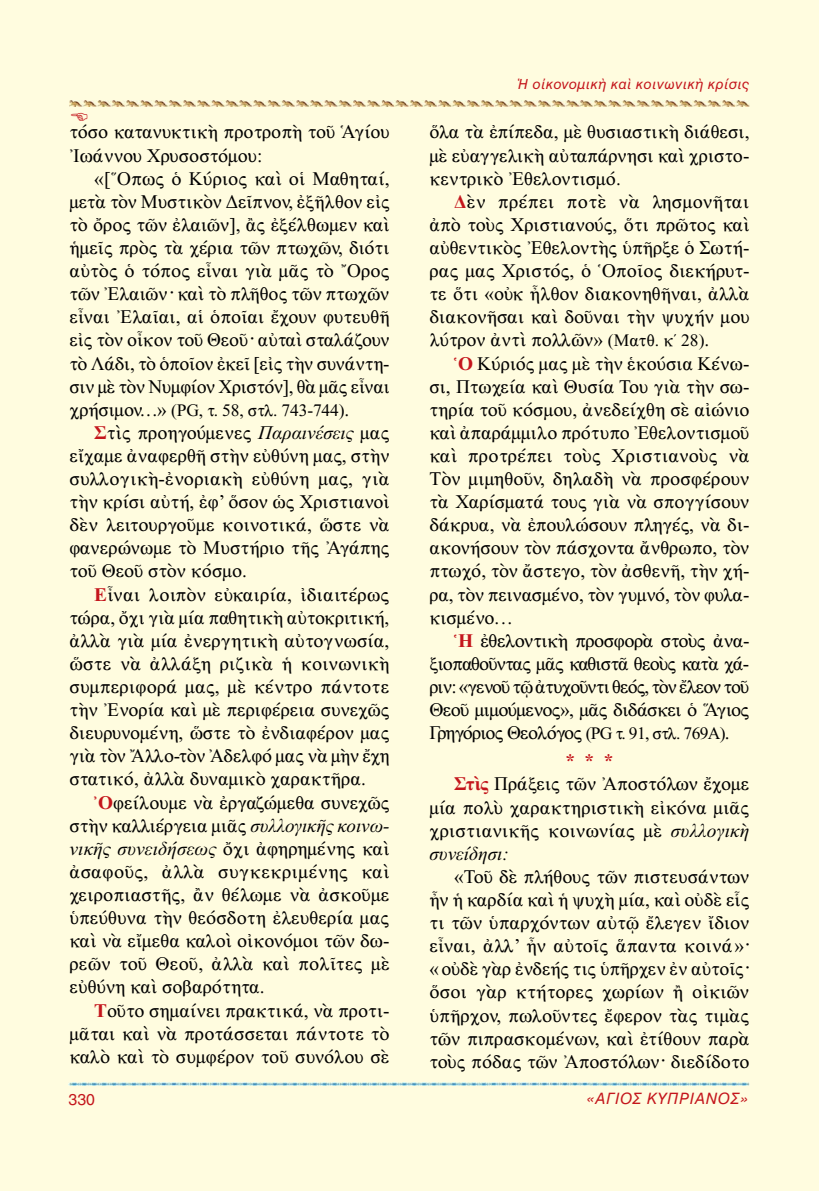
<style>
.page{position:relative;width:819px;height:1191px;background:#fffcdf}
.page>*{position:absolute;margin:0;border:0;box-sizing:border-box;transform-origin:0 0}
.t1{font:19.25px/23.1px "CTOS New Times Roman Test 1";color:#000;text-align:justify}
.t2{font:19.25px "CTOS New Times Italic Test 1";letter-spacing:.005em;color:#000}
.t3{font:19.25px "CTOS New Times Bold Test 1";color:#c4161c}
.t4{font:17.5px "CTOS New Times Roman Test 1";letter-spacing:-.01em;color:#000}
.t5{font:15.75px "CTOS Helvetica Oblique Test 1";color:#c4161c}
.t6{font:15.75px "CTOS Helvetica Regular Test 1";color:#c4161c}
.t7{font:14px "CTOS Helvetica Oblique Test 1";color:#c4161c}
.s1{font-size:19.25px}
.s2{font-family:"CTOS New Times Bold Test 1";color:#c4161c}
.s3{font-family:"CTOS New Times Italic Test 1"}
.s4{font-family:"CTOS New Times Roman Test 1"}
.s5{font-size:17.5px}
</style>
<div class="page">
<img style="left:69px;top:1082px;width:680px;height:3px">
<img style="left:69px;top:100px;width:680px;height:6px">
<svg style="left:71px;top:113px;width:16px;height:8px"></svg>
<p class="t1" style="left:69px;top:120px;width:321px">τόσο κατανυκτικὴ προτροπὴ τοῦ Ἁγίου<br>Ἰωάννου Χρυσοστόµου:</p>
<p class="t1" style="left:69px;top:167px;width:322px;text-indent:25px">«[Ὅπως ὁ Κύριος καὶ οἱ Μαθηταί, µετὰ τὸν Μυστικὸν Δεῖπνον, ἐξῆλθον εἰς τὸ ὄρος τῶν ἐλαιῶν], ἂς ἐξέλθωµεν καὶ ἡµεῖς πρὸς τὰ χέρια τῶν πτωχῶν, διότι αὐτὸς ὁ τόπος εἶναι γιὰ µᾶς τὸ Ὄρος τῶν Ἐλαιῶν· καὶ τὸ πλῆθος τῶν πτωχῶν εἶναι Ἐλαῖαι, αἱ ὁποῖαι ἔχουν φυτευθῆ εἰς τὸν οἶκον τοῦ Θεοῦ· αὐταὶ σταλάζουν τὸ Λάδι, τὸ ὁποῖον ἐκεῖ [εἰς τὴν συνάντη&shy;σιν µὲ τὸν Νυµφίον Χριστόν], θὰ µᾶς εἶναι</p>
<p class="t4" style="left:69px;top:400px;width:281px"><span class="s1">χρήσιµον...»</span> (PG, τ. 58, στλ. 743-744)<span class="s1">.</span></p>
<p class="t1" style="left:69px;top:421px;width:322px;text-indent:25px"><span class="s2">Σ</span>τὶς προηγούµενες <span class="s3">Παραινέσεις</span> µας εἴχαµε ἀναφερθῆ στὴν εὐθύνη µας, στὴν συλλογικὴ-ἐνοριακὴ εὐθύνη µας, γιὰ τὴν κρίσι αὐτή, ἐφ’ ὅσον ὡς Χριστιανοὶ δὲν λειτουργοῦµε κοινοτικά, ὥστε νὰ φανερώνωµε τὸ Μυστήριο τῆς Ἀγάπης τοῦ Θεοῦ στὸν κόσµο.</p>
<p class="t1" style="left:69px;top:582px;width:322px;text-indent:25px"><span class="s2">Ε</span>ἶναι λοιπὸν εὐκαιρία, ἰδιαιτέρως τώρα, ὄχι γιὰ µία παθητικὴ αὐτοκριτική, ἀλλὰ γιὰ µία ἐνεργητικὴ αὐτογνωσία, ὥστε νὰ ἀλλάξη ριζικὰ ἡ κοινωνικὴ συµπεριφορά µας, µὲ κέντρο πάντοτε τὴν Ἐνορία καὶ µὲ περιφέρεια συνεχῶς διευρυνοµένη, ὥστε τὸ ἐνδιαφέρον µας γιὰ τὸν Ἄλλο-τὸν Ἀδελφό µας νὰ µὴν ἔχη στατικό, ἀλλὰ δυναµικὸ χαρακτῆρα.</p>
<p class="t1" style="left:69px;top:790px;width:321px;text-align:right"><span class="s2">Ὀ</span>φείλουµε νὰ ἐργαζώµεθα συνεχῶς στὴν καλλιέργεια µιᾶς <span class="s3">συλλογικῆς κοινω-</span></p>
<p class="t2" style="left:69px;top:838px;width:322px">νικῆς συνειδήσεως <span class="s4">ὄχι ἀφηρηµένης καὶ</span></p>
<p class="t1" style="left:69px;top:860px;width:322px">ἀσαφοῦς, ἀλλὰ συγκεκριµένης καὶ χειροπιαστῆς, ἂν θέλωµε νὰ ἀσκοῦµε ὑπεύθυνα τὴν θεόσδοτη ἐλευθερία µας καὶ νὰ εἴµεθα καλοὶ οἰκονόµοι τῶν δω&shy;ρεῶν τοῦ Θεοῦ, ἀλλὰ καὶ πολῖτες µὲ εὐθύνη καὶ σοβαρότητα.</p>
<p class="t1" style="left:69px;top:998px;width:321px;text-indent:25px"><span class="s2">Τ</span>οῦτο σηµαίνει πρακτικά, νὰ προτι&shy;µᾶται καὶ νὰ προτάσσεται πάντοτε τὸ καλὸ καὶ τὸ συµφέρον τοῦ συνόλου σὲ</p>
<p class="t7" style="left:516px;top:76px;width:235px">Ἡ οἰκονοµικὴ καὶ κοινωνικὴ κρίσις</p>
<p class="t1" style="left:429px;top:120px;width:321px">ὅλα τὰ ἐπίπεδα, µὲ θυσιαστικὴ διάθεσι, µὲ εὐαγγελικὴ αὐταπάρνησι καὶ χριστο&shy;κεντρικὸ Ἐθελοντισµό.</p>
<p class="t1" style="left:429px;top:190px;width:322px;text-indent:25px"><span class="s2">Δ</span>ὲν πρέπει ποτὲ νὰ λησµονῆται ἀπὸ τοὺς Χριστιανούς, ὅτι πρῶτος καὶ αὐθεντικὸς Ἐθελοντὴς ὑπῆρξε ὁ Σωτή&shy;ρας µας Χριστός, ὁ Ὁποῖος διεκήρυτ&shy;τε ὅτι «οὐκ ἦλθον διακονηθῆναι, ἀλλὰ διακονῆσαι καὶ δοῦναι τὴν ψυχήν µου λύτρον ἀντὶ πολλῶν» <span class="s5">(Ματθ. κ΄ 28)</span>.</p>
<p class="t1" style="left:429px;top:351px;width:322px;text-indent:25px"><span class="s2">Ὁ</span> Κύριός µας µὲ τὴν ἑκούσια Κένω&shy;σι, Πτωχεία καὶ Θυσία Του γιὰ τὴν σω&shy;τηρία τοῦ κόσµου, ἀνεδείχθη σὲ αἰώνιο καὶ ἀπαράµµιλο πρότυπο Ἐθελοντισµοῦ καὶ προτρέπει τοὺς Χριστιανοὺς νὰ Τὸν µιµηθοῦν, δηλαδὴ νὰ προσφέρουν τὰ Χαρίσµατά τους γιὰ νὰ σπογγίσουν δάκρυα, νὰ ἐπουλώσουν πληγές, νὰ δι&shy;ακονήσουν τὸν πάσχοντα ἄνθρωπο, τὸν πτωχό, τὸν ἄστεγο, τὸν ἀσθενῆ, τὴν χή&shy;ρα, τὸν πεινασµένο, τὸν γυµνό, τὸν φυλα&shy;κισµένο...</p>
<p class="t1" style="left:429px;top:629px;width:322px;text-indent:25px"><span class="s2">Ἡ</span> ἐθελοντικὴ προσφορὰ στοὺς ἀνα&shy;ξιοπαθοῦντας µᾶς καθιστᾶ θεοὺς κατὰ χά&shy;ριν: «γενοῦ τῷ ἀτυχοῦντι θεός, τὸν ἔλεον τοῦ Θεοῦ µιµούµενος», µᾶς διδάσκει ὁ Ἅγιος Γρηγόριος Θεολόγος <span class="s5">(PG τ. 91, στλ. 769Α)</span>.</p>
<p class="t3" style="left:565px;top:750px;width:50px">* * *</p>
<p class="t1" style="left:429px;top:772px;width:321px;text-indent:25px"><span class="s2">Στὶς</span> Πράξεις τῶν Ἀποστόλων ἔχοµε µία πολὺ χαρακτηριστικὴ εἰκόνα µιᾶς χριστιανικῆς κοινωνίας µὲ <span class="s3">συλλογικὴ</span></p>
<p class="t2" style="left:429px;top:843px;width:81px">συνείδησι:</p>
<p class="t1" style="left:429px;top:865px;width:322px;text-indent:25px">«Τοῦ δὲ πλήθους τῶν πιστευσάντων ἦν ἡ καρδία καὶ ἡ ψυχὴ µία, καὶ οὐδὲ εἷς τι τῶν ὑπαρχόντων αὐτῷ ἔλεγεν ἴδιον εἶναι, ἀλλ’ ἦν αὐτοῖς ἅπαντα κοινά»· « οὐδὲ γὰρ ἐνδεής τις ὑπῆρχεν ἐν αὐτοῖς· ὅσοι γὰρ κτήτορες χωρίων ἢ οἰκιῶν ὑπῆρχον, πωλοῦντες ἔφερον τὰς τιµὰς τῶν πιπρασκοµένων, καὶ ἐτίθουν παρὰ τοὺς πόδας τῶν Ἀποστόλων· διεδίδοτο</p>
<p class="t6" style="left:69px;top:1090px;width:28px">330</p>
<p class="t5" style="left:586px;top:1089px;width:164px">«Ἅγιος Κυπριανὸς»</p>
</div>
